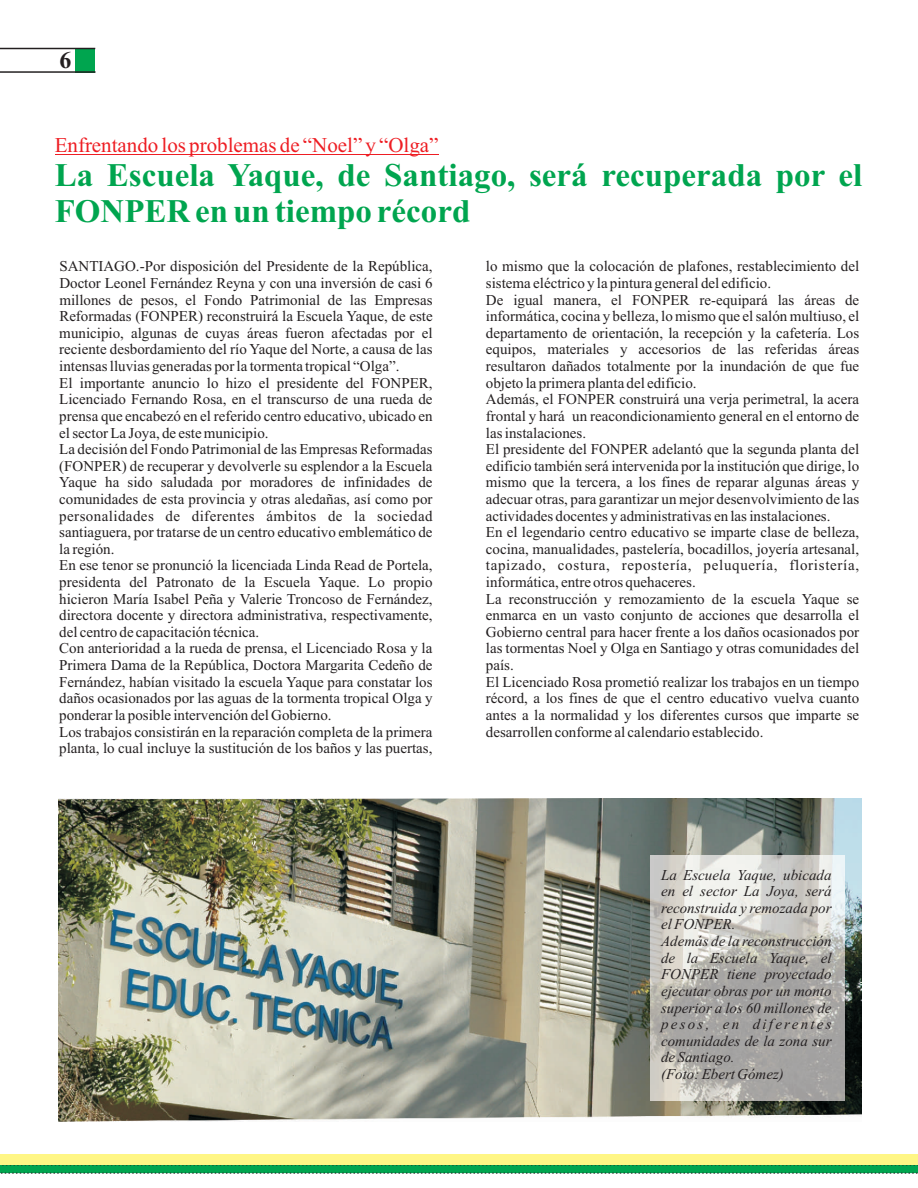
<style>
.page{position:relative;width:918px;height:1188px;background:#fff}
.page>*{position:absolute;margin:0;border:0;box-sizing:border-box;transform-origin:0 0}
.t1{font:700 33px/36.6px "Times New Roman";color:#00a54f}
.t2{font:700 24px "Times New Roman";color:#231f20}
.t3{font:21px "Times New Roman";color:#ee1d23}
.t4{font:15px "Times New Roman";color:#231f20}
.t5{font:italic 15px/16.6px "Times New Roman";color:#231f20}
.t6{font:15px "Times New Roman";letter-spacing:.045em;color:#231f20}
.t7{font:15px "Times New Roman";letter-spacing:.03em;color:#231f20}
</style>
<div class="page">
<div style="left:76px;top:49px;width:19px;height:23px;background:#00a54f"></div>
<hr style="left:0;top:48px;width:95px;height:1px;background:#231f20">
<hr style="left:0;top:71px;width:96px;height:2px;background:#231f20">
<svg style="left:0;top:1165px;width:918px;height:9px;background:#15a258"></svg>
<div style="left:0;top:1154px;width:918px;height:11px;background:#fff685"></div>
<hr style="left:55px;top:154px;width:384px;height:1px;background:#ee1d23">
<img style="left:58px;top:799px;width:803px;height:323px">
<img style="left:651px;top:856px;width:194px;height:245px">
<h2 class="t2" style="left:60px;top:52px;width:13px">6</h2>
<h3 class="t3" style="left:55px;top:137px;width:385px">Enfrentando los problemas de “Noel” y “Olga”</h3>
<h1 class="t1" style="left:55px;top:160px;width:809px">La Escuela Yaque, de Santiago, será recuperada por el<br>FONPER en un tiempo récord</h1>
<p class="t4" style="left:59px;top:261px;width:375px">SANTIAGO.-Por disposición del Presidente de la República,</p>
<p class="t4" style="left:486px;top:261px;width:375px">lo mismo que la colocación de plafones, restablecimiento del</p>
<p class="t4" style="left:59px;top:278px;width:375px">Doctor Leonel Fernández Reyna y con una inversión de casi 6</p>
<p class="t4" style="left:486px;top:278px;width:287px">sistema eléctrico y la pintura general del edificio.</p>
<p class="t4" style="left:59px;top:294px;width:375px">millones de pesos, el Fondo Patrimonial de las Empresas</p>
<p class="t4" style="left:486px;top:294px;width:375px">De igual manera, el FONPER re-equipará las áreas de</p>
<p class="t4" style="left:59px;top:311px;width:375px">Reformadas (FONPER) reconstruirá la Escuela Yaque, de este</p>
<p class="t4" style="left:486px;top:311px;width:375px">informática, cocina y belleza, lo mismo que el salón multiuso, el</p>
<p class="t4" style="left:59px;top:327px;width:375px">municipio, algunas de cuyas áreas fueron afectadas por el</p>
<p class="t4" style="left:486px;top:327px;width:375px">departamento de orientación, la recepción y la cafetería. Los</p>
<p class="t4" style="left:59px;top:344px;width:375px">reciente desbordamiento del río Yaque del Norte, a causa de las</p>
<p class="t4" style="left:486px;top:344px;width:375px">equipos, materiales y accesorios de las referidas áreas</p>
<p class="t4" style="left:59px;top:361px;width:342px">intensas lluvias generadas por la tormenta tropical “Olga”.</p>
<p class="t4" style="left:486px;top:361px;width:375px">resultaron dañados totalmente por la inundación de que fue</p>
<p class="t4" style="left:59px;top:377px;width:375px">El importante anuncio lo hizo el presidente del FONPER,</p>
<p class="t4" style="left:486px;top:377px;width:212px">objeto la primera planta del edificio.</p>
<p class="t4" style="left:59px;top:394px;width:375px">Licenciado Fernando Rosa, en el transcurso de una rueda de</p>
<p class="t4" style="left:486px;top:394px;width:375px">Además, el FONPER construirá una verja perimetral, la acera</p>
<p class="t4" style="left:59px;top:410px;width:375px">prensa que encabezó en el referido centro educativo, ubicado en</p>
<p class="t4" style="left:486px;top:410px;width:375px">frontal y hará un reacondicionamiento general en el entorno de</p>
<p class="t4" style="left:59px;top:427px;width:211px">el sector La Joya, de este municipio.</p>
<p class="t4" style="left:486px;top:427px;width:102px">las instalaciones.</p>
<p class="t4" style="left:59px;top:444px;width:375px">La decisión del Fondo Patrimonial de las Empresas Reformadas</p>
<p class="t4" style="left:486px;top:444px;width:375px">El presidente del FONPER adelantó que la segunda planta del</p>
<p class="t4" style="left:59px;top:460px;width:375px">(FONPER) de recuperar y devolverle su esplendor a la Escuela</p>
<p class="t4" style="left:486px;top:460px;width:375px">edificio también será intervenida por la institución que dirige, lo</p>
<p class="t4" style="left:59px;top:477px;width:375px">Yaque ha sido saludada por moradores de infinidades de</p>
<p class="t4" style="left:486px;top:477px;width:375px">mismo que la tercera, a los fines de reparar algunas áreas y</p>
<p class="t4" style="left:59px;top:494px;width:375px">comunidades de esta provincia y otras aledañas, así como por</p>
<p class="t4" style="left:486px;top:494px;width:375px">adecuar otras, para garantizar un mejor desenvolvimiento de las</p>
<p class="t7" style="left:59px;top:510px;width:375px">personalidades de diferentes ámbitos de la sociedad</p>
<p class="t4" style="left:486px;top:510px;width:346px">actividades docentes y administrativas en las instalaciones.</p>
<p class="t4" style="left:59px;top:527px;width:375px">santiaguera, por tratarse de un centro educativo emblemático de</p>
<p class="t4" style="left:486px;top:527px;width:375px">En el legendario centro educativo se imparte clase de belleza,</p>
<p class="t4" style="left:59px;top:543px;width:57px">la región.</p>
<p class="t4" style="left:486px;top:543px;width:375px">cocina, manualidades, pastelería, bocadillos, joyería artesanal,</p>
<p class="t4" style="left:59px;top:560px;width:375px">En ese tenor se pronunció la licenciada Linda Read de Portela,</p>
<p class="t6" style="left:486px;top:560px;width:375px">tapizado, costura, repostería, peluquería, floristería,</p>
<p class="t4" style="left:59px;top:577px;width:375px">presidenta del Patronato de la Escuela Yaque. Lo propio</p>
<p class="t4" style="left:486px;top:577px;width:211px">informática, entre otros quehaceres.</p>
<p class="t4" style="left:59px;top:593px;width:375px">hicieron María Isabel Peña y Valerie Troncoso de Fernández,</p>
<p class="t4" style="left:486px;top:593px;width:375px">La reconstrucción y remozamiento de la escuela Yaque se</p>
<p class="t4" style="left:59px;top:610px;width:375px">directora docente y directora administrativa, respectivamente,</p>
<p class="t4" style="left:486px;top:610px;width:375px">enmarca en un vasto conjunto de acciones que desarrolla el</p>
<p class="t4" style="left:59px;top:626px;width:202px">del centro de capacitación técnica.</p>
<p class="t4" style="left:486px;top:626px;width:375px">Gobierno central para hacer frente a los daños ocasionados por</p>
<p class="t4" style="left:59px;top:643px;width:375px">Con anterioridad a la rueda de prensa, el Licenciado Rosa y la</p>
<p class="t4" style="left:486px;top:643px;width:375px">las tormentas Noel y Olga en Santiago y otras comunidades del</p>
<p class="t4" style="left:59px;top:660px;width:375px">Primera Dama de la República, Doctora Margarita Cedeño de</p>
<p class="t4" style="left:486px;top:660px;width:29px">país.</p>
<p class="t4" style="left:59px;top:676px;width:375px">Fernández, habían visitado la escuela Yaque para constatar los</p>
<p class="t4" style="left:486px;top:676px;width:375px">El Licenciado Rosa prometió realizar los trabajos en un tiempo</p>
<p class="t4" style="left:59px;top:693px;width:375px">daños ocasionados por las aguas de la tormenta tropical Olga y</p>
<p class="t4" style="left:486px;top:693px;width:375px">récord, a los fines de que el centro educativo vuelva cuanto</p>
<p class="t4" style="left:59px;top:710px;width:274px">ponderar la posible intervención del Gobierno.</p>
<p class="t4" style="left:486px;top:710px;width:375px">antes a la normalidad y los diferentes cursos que imparte se</p>
<p class="t4" style="left:59px;top:726px;width:375px">Los trabajos consistirán en la reparación completa de la primera</p>
<p class="t4" style="left:486px;top:726px;width:279px">desarrollen conforme al calendario establecido.</p>
<p class="t4" style="left:59px;top:743px;width:375px">planta, lo cual incluye la sustitución de los baños y las puertas,</p>
<p class="t5" style="left:661px;top:868px;width:172px">La Escuela Yaque, ubicada en el sector La Joya, será reconstruida y remozada por el FONPER.<br>Además de la reconstrucción de la Escuela Yaque, el<br>FONPER tiene proyectado ejecutar obras por un monto superior a los 60 millones de pesos, en diferentes comunidades de la zona sur de Santiago.<br>(Foto: Ebert Gómez)</p>
</div>
